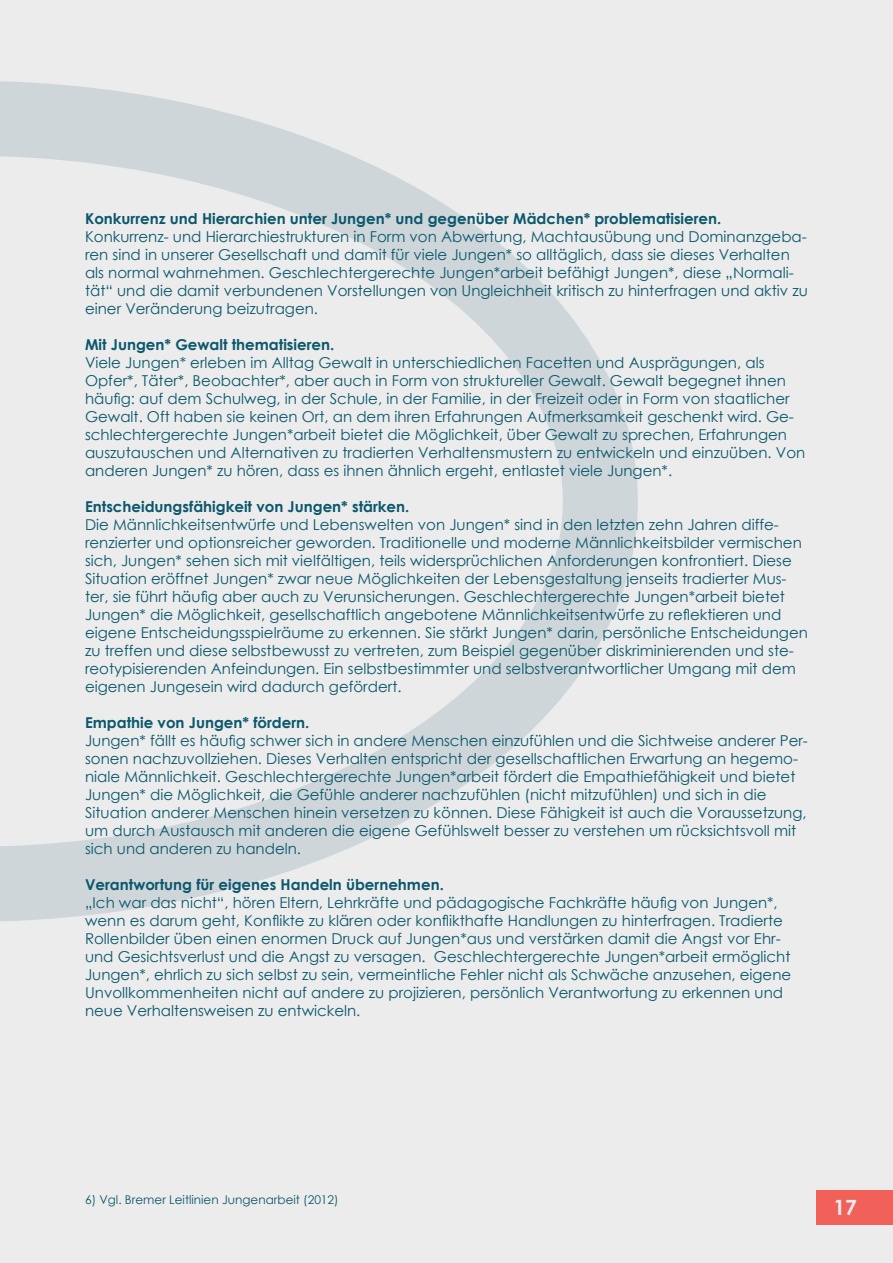
<style>
.page{position:relative;width:893px;height:1263px;background:#ebeceb}
.page>*{position:absolute;margin:0;border:0;box-sizing:border-box;transform-origin:0 0}
.t1{font:700 21px "Century Gothic";color:#ebeceb}
.t2{font:15px/18px "Century Gothic";color:#0b576d}
.t3{font:700 15px "Century Gothic";color:#0b576d}
.t4{font:12px "Century Gothic";color:#0b576d}
</style>
<div class="page">
<div style="left:816px;top:1191px;width:77px;height:34px;background:#f1615a"></div>
<svg style="left:0;top:81px;width:638px;height:840px"></svg>
<p class="t3" style="left:85px;top:207px;width:638px">Konkurrenz und Hierarchien unter Jungen* und gegenüber Mädchen* problematisieren.</p>
<p class="t2" style="left:85px;top:227px;width:724px">Konkurrenz- und Hierarchiestrukturen in Form von Abwertung, Machtausübung und Dominanzgeba&shy;ren sind in unserer Gesellschaft und damit für viele Jungen* so alltäglich, dass sie dieses Verhalten als normal wahrnehmen. Geschlechtergerechte Jungen*arbeit befähigt Jungen*, diese „Normali&shy;tät“ und die damit verbundenen Vorstellungen von Ungleichheit kritisch zu hinterfragen und aktiv zu einer Veränderung beizutragen.</p>
<p class="t3" style="left:85px;top:333px;width:251px">Mit Jungen* Gewalt thematisieren.</p>
<p class="t2" style="left:85px;top:353px;width:722px">Viele Jungen* erleben im Alltag Gewalt in unterschiedlichen Facetten und Ausprägungen, als Opfer*, Täter*, Beobachter*, aber auch in Form von struktureller Gewalt. Gewalt begegnet ihnen häufig: auf dem Schulweg, in der Schule, in der Familie, in der Freizeit oder in Form von staatlicher Gewalt. Oft haben sie keinen Ort, an dem ihren Erfahrungen Aufmerksamkeit geschenkt wird. Ge&shy;schlechtergerechte Jungen*arbeit bietet die Möglichkeit, über Gewalt zu sprechen, Erfahrungen auszutauschen und Alternativen zu tradierten Verhaltensmustern zu entwickeln und einzuüben. Von anderen Jungen* zu hören, dass es ihnen ähnlich ergeht, entlastet viele Jungen*.</p>
<p class="t3" style="left:85px;top:495px;width:326px">Entscheidungsfähigkeit von Jungen* stärken.</p>
<p class="t2" style="left:85px;top:515px;width:724px">Die Männlichkeitsentwürfe und Lebenswelten von Jungen* sind in den letzten zehn Jahren diffe&shy;renzierter und optionsreicher geworden. Traditionelle und moderne Männlichkeitsbilder vermischen sich, Jungen* sehen sich mit vielfältigen, teils widersprüchlichen Anforderungen konfrontiert. Diese Situation eröffnet Jungen* zwar neue Möglichkeiten der Lebensgestaltung jenseits tradierter Mus&shy;ter, sie führt häufig aber auch zu Verunsicherungen. Geschlechtergerechte Jungen*arbeit bietet Jungen* die Möglichkeit, gesellschaftlich angebotene Männlichkeitsentwürfe zu reflektieren und eigene Entscheidungsspielräume zu erkennen. Sie stärkt Jungen* darin, persönliche Entscheidungen zu treffen und diese selbstbewusst zu vertreten, zum Beispiel gegenüber diskriminierenden und ste&shy;reotypisierenden Anfeindungen. Ein selbstbestimmter und selbstverantwortlicher Umgang mit dem eigenen Jungesein wird dadurch gefördert.</p>
<p class="t3" style="left:85px;top:711px;width:226px">Empathie von Jungen* fördern.</p>
<p class="t2" style="left:85px;top:731px;width:724px">Jungen* fällt es häufig schwer sich in andere Menschen einzufühlen und die Sichtweise anderer Per&shy;sonen nachzuvollziehen. Dieses Verhalten entspricht der gesellschaftlichen Erwartung an hegemo&shy;niale Männlichkeit. Geschlechtergerechte Jungen*arbeit fördert die Empathiefähigkeit und bietet Jungen* die Möglichkeit, die Gefühle anderer nachzufühlen (nicht mitzufühlen) und sich in die Situation anderer Menschen hinein versetzen zu können. Diese Fähigkeit ist auch die Voraussetzung, um durch Austausch mit anderen die eigene Gefühlswelt besser zu verstehen um rücksichtsvoll mit sich und anderen zu handeln.</p>
<p class="t3" style="left:85px;top:873px;width:360px">Verantwortung für eigenes Handeln übernehmen.</p>
<p class="t2" style="left:85px;top:893px;width:708px">„Ich war das nicht“, hören Eltern, Lehrkräfte und pädagogische Fachkräfte häufig von Jungen*, wenn es darum geht, Konflikte zu klären oder konflikthafte Handlungen zu hinterfragen. Tradierte Rollenbilder üben einen enormen Druck auf Jungen*aus und verstärken damit die Angst vor Ehr&shy;und Gesichtsverlust und die Angst zu versagen. Geschlechtergerechte Jungen*arbeit ermöglicht Jungen*, ehrlich zu sich selbst zu sein, vermeintliche Fehler nicht als Schwäche anzusehen, eigene Unvollkommenheiten nicht auf andere zu projizieren, persönlich Verantwortung zu erkennen und neue Verhaltensweisen zu entwickeln.</p>
<p class="t4" style="left:85px;top:1191px;width:255px">6) Vgl. Bremer Leitlinien Jungenarbeit (2012)</p>
<h1 class="t1" style="left:833px;top:1191px;width:25px">17</h1>
</div>
